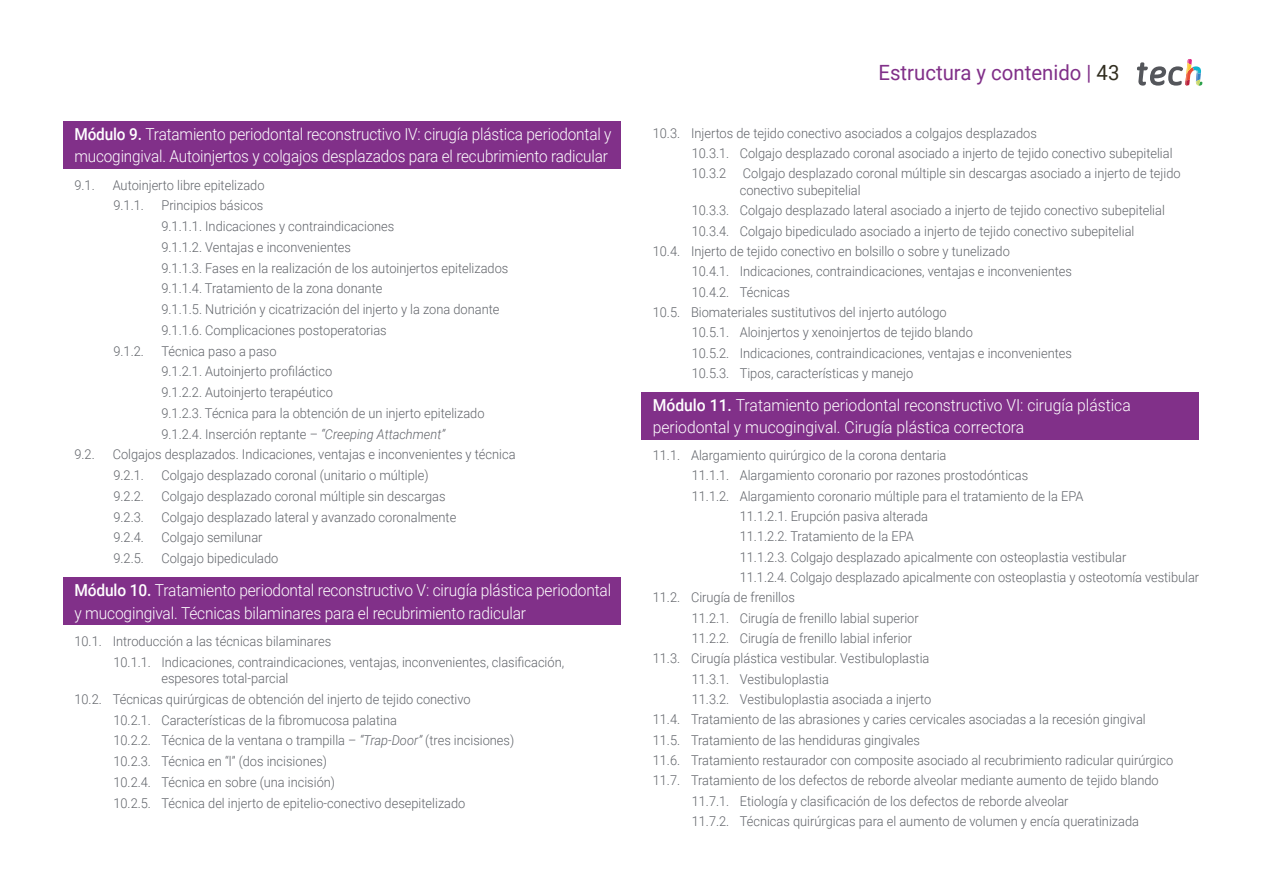
<style>
.page{position:relative;width:1263px;height:893px;background:#fff}
.page>*{position:absolute;margin:0;border:0;box-sizing:border-box;transform-origin:0 0}
.t1{font:21px "Roboto";color:#813089}
.t2{font:300 16.5px/22.5px "Roboto";letter-spacing:-.01em;color:#fff;scale:.93 1}
.t3{font:300 16.5px/22.5px "Roboto";letter-spacing:-.01em;color:#fff;scale:.94 1}
.t4{font:300 16.5px/22.5px "Roboto";letter-spacing:-.01em;color:#fff;scale:.95 1}
.t5{font:300 13.5px/20.7px "Roboto";color:#61646a;scale:.95 1}
.s1{font-weight:500}
.s2{font-style:italic}
.s3{color:#312e20}
</style>
<div class="page">
<div style="left:63px;top:121px;width:558px;height:48px;background:#813089"></div>
<div style="left:63px;top:577px;width:558px;height:48px;background:#813089"></div>
<div style="left:642px;top:392px;width:557px;height:47px;background:#813089"></div>
<svg style="left:1137px;top:59px;width:65px;height:27px"></svg>
<p class="t2" style="left:74px;top:122px;width:579px"><span class="s1">Módulo 9.</span> Tratamiento periodontal reconstructivo IV: cirugía plástica periodontal y mucogingival. Autoinjertos y colgajos desplazados para el recubrimiento radicular</p>
<p class="t5" style="left:74px;top:174px;width:23px">9.1.</p>
<p class="t5" style="left:113px;top:174px;width:161px">Autoinjerto libre epitelizado<br>9.1.1.</p>
<p class="t5" style="left:161px;top:195px;width:367px">Principios básicos<br>9.1.1.1. Indicaciones y contraindicaciones<br>9.1.1.2. Ventajas e inconvenientes<br>9.1.1.3. Fases en la realización de los autoinjertos epitelizados 9.1.1.4. Tratamiento de la zona donante<br>9.1.1.5. Nutrición y cicatrización del injerto y la zona donante 9.1.1.6. Complicaciones postoperatorias</p>
<p class="t5" style="left:113px;top:340px;width:34px">9.1.2.</p>
<p class="t5" style="left:161px;top:340px;width:342px">Técnica paso a paso<br>9.1.2.1. Autoinjerto profiláctico<br>9.1.2.2. Autoinjerto terapéutico<br>9.1.2.3. Técnica para la obtención de un injerto epitelizado 9.1.2.4. Inserción reptante – <span class="s2">“Creeping Attachment”</span></p>
<p class="t5" style="left:74px;top:444px;width:23px">9.2.</p>
<p class="t5" style="left:113px;top:444px;width:426px">Colgajos desplazados. Indicaciones, ventajas e inconvenientes y técnica<br>9.2.1.</p>
<p class="t5" style="left:161px;top:464px;width:283px">Colgajo desplazado coronal (unitario o múltiple)</p>
<p class="t5" style="left:113px;top:485px;width:34px">9.2.2.</p>
<p class="t5" style="left:161px;top:485px;width:301px">Colgajo desplazado coronal múltiple sin descargas</p>
<p class="t5" style="left:113px;top:506px;width:34px">9.2.3.</p>
<p class="t5" style="left:161px;top:506px;width:312px">Colgajo desplazado lateral y avanzado coronalmente</p>
<p class="t5" style="left:113px;top:527px;width:34px">9.2.4.</p>
<p class="t5" style="left:161px;top:527px;width:108px">Colgajo semilunar</p>
<p class="t5" style="left:113px;top:547px;width:34px">9.2.5.</p>
<p class="t5" style="left:161px;top:547px;width:125px">Colgajo bipediculado</p>
<p class="t3" style="left:74px;top:579px;width:572px"><span class="s1">Módulo 10.</span> Tratamiento periodontal reconstructivo V: cirugía plástica periodontal y mucogingival. Técnicas bilaminares para el recubrimiento radicular</p>
<p class="t5" style="left:113px;top:630px;width:476px;text-indent:-39px">10.1. Introducción a las técnicas bilaminares<br>10.1.1. Indicaciones, contraindicaciones, ventajas, inconvenientes, clasificación,</p>
<p class="t5" style="left:161px;top:667px;width:135px">espesores total-parcial</p>
<p class="t5" style="left:74px;top:688px;width:419px">10.2. Técnicas quirúrgicas de obtención del injerto de tejido conectivo</p>
<p class="t5" style="left:113px;top:709px;width:300px">10.2.1. Características de la fibromucosa palatina</p>
<p class="t5" style="left:113px;top:730px;width:423px">10.2.2. Técnica de la ventana o trampilla – <span class="s2">“Trap-Door”</span> (tres incisiones)</p>
<p class="t5" style="left:113px;top:750px;width:226px">10.2.3. Técnica en “l” (dos incisiones)</p>
<p class="t5" style="left:113px;top:771px;width:235px">10.2.4. Técnica en sobre (una incisión)</p>
<p class="t5" style="left:113px;top:792px;width:372px">10.2.5. Técnica del injerto de epitelio-conectivo desepitelizado</p>
<h1 class="t1" style="left:878px;top:57px;width:242px">Estructura y contenido | <span class="s3">43</span></h1>
<p class="t5" style="left:692px;top:122px;width:516px;text-indent:-39px">10.3. Injertos de tejido conectivo asociados a colgajos desplazados<br>10.3.1. Colgajo desplazado coronal asociado a injerto de tejido conectivo subepitelial<br>10.3.2 Colgajo desplazado coronal múltiple sin descargas asociado a injerto de tejido</p>
<p class="t5" style="left:740px;top:179px;width:129px">conectivo subepitelial</p>
<p class="t5" style="left:692px;top:200px;width:500px">10.3.3. Colgajo desplazado lateral asociado a injerto de tejido conectivo subepitelial</p>
<p class="t5" style="left:692px;top:220px;width:467px">10.3.4. Colgajo bipediculado asociado a injerto de tejido conectivo subepitelial</p>
<p class="t5" style="left:653px;top:240px;width:377px">10.4. Injerto de tejido conectivo en bolsillo o sobre y tunelizado</p>
<p class="t5" style="left:692px;top:261px;width:402px">10.4.1. Indicaciones, contraindicaciones, ventajas e inconvenientes</p>
<p class="t5" style="left:692px;top:281px;width:105px">10.4.2. Técnicas</p>
<p class="t5" style="left:653px;top:301px;width:311px">10.5. Biomateriales sustitutivos del injerto autólogo</p>
<p class="t5" style="left:692px;top:322px;width:297px">10.5.1. Aloinjertos y xenoinjertos de tejido blando</p>
<p class="t5" style="left:692px;top:342px;width:402px">10.5.2. Indicaciones, contraindicaciones, ventajas e inconvenientes</p>
<p class="t5" style="left:692px;top:362px;width:235px">10.5.3. Tipos, características y manejo</p>
<p class="t4" style="left:653px;top:393px;width:505px"><span class="s1">Módulo 11.</span> Tratamiento periodontal reconstructivo VI: cirugía plástica periodontal y mucogingival. Cirugía plástica correctora</p>
<p class="t5" style="left:653px;top:444px;width:311px">11.1. Alargamiento quirúrgico de la corona dentaria</p>
<p class="t5" style="left:692px;top:465px;width:356px">11.1.1. Alargamiento coronario por razones prostodónticas</p>
<p class="t5" style="left:692px;top:485px;width:414px">11.1.2. Alargamiento coronario múltiple para el tratamiento de la EPA</p>
<p class="t5" style="left:740px;top:505px;width:200px">11.1.2.1. Erupción pasiva alterada</p>
<p class="t5" style="left:740px;top:526px;width:185px">11.1.2.2. Tratamiento de la EPA</p>
<p class="t5" style="left:740px;top:546px;width:408px">11.1.2.3. Colgajo desplazado apicalmente con osteoplastia vestibular</p>
<p class="t5" style="left:740px;top:566px;width:485px">11.1.2.4. Colgajo desplazado apicalmente con osteoplastia y osteotomía vestibular</p>
<p class="t5" style="left:653px;top:587px;width:151px">11.2. Cirugía de frenillos</p>
<p class="t5" style="left:692px;top:607px;width:240px">11.2.1. Cirugía de frenillo labial superior</p>
<p class="t5" style="left:692px;top:627px;width:233px">11.2.2. Cirugía de frenillo labial inferior</p>
<p class="t5" style="left:653px;top:648px;width:293px">11.3. Cirugía plástica vestibular. Vestibuloplastia</p>
<p class="t5" style="left:692px;top:668px;width:146px">11.3.1. Vestibuloplastia</p>
<p class="t5" style="left:692px;top:688px;width:254px">11.3.2. Vestibuloplastia asociada a injerto</p>
<p class="t5" style="left:653px;top:709px;width:520px">11.4. Tratamiento de las abrasiones y caries cervicales asociadas a la recesión gingival</p>
<p class="t5" style="left:653px;top:729px;width:283px">11.5. Tratamiento de las hendiduras gingivales</p>
<p class="t5" style="left:653px;top:749px;width:549px">11.6. Tratamiento restaurador con composite asociado al recubrimiento radicular quirúrgico</p>
<p class="t5" style="left:653px;top:770px;width:534px">11.7. Tratamiento de los defectos de reborde alveolar mediante aumento de tejido blando</p>
<p class="t5" style="left:692px;top:790px;width:398px">11.7.1. Etiología y clasificación de los defectos de reborde alveolar</p>
<p class="t5" style="left:692px;top:810px;width:472px">11.7.2. Técnicas quirúrgicas para el aumento de volumen y encía queratinizada</p>
</div>
